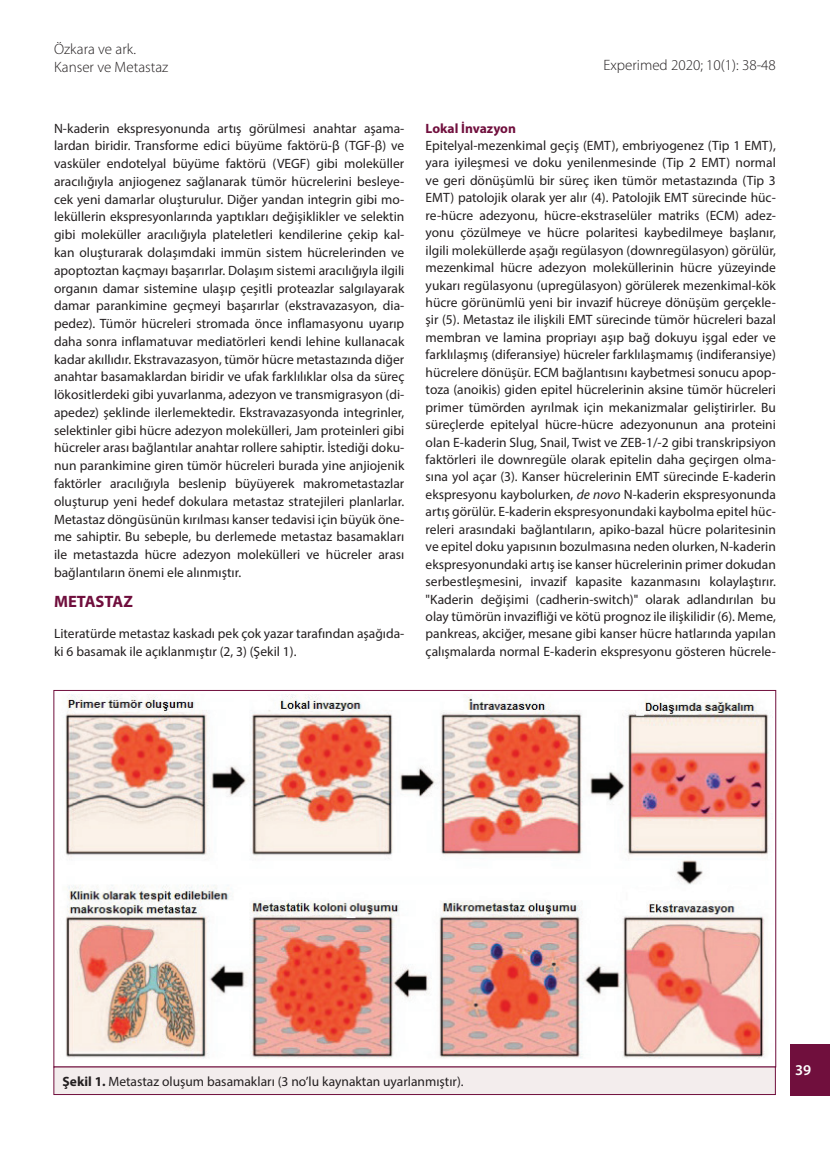
<style>
.page{position:relative;width:830px;height:1149px;background:#fff}
.page>*{position:absolute;margin:0;border:0;box-sizing:border-box;transform-origin:0 0}
.t1{font:700 16.5px "Myriad Pro";color:#700f3d}
.t2{font:300 15px/18px "Myriad Pro";color:#231f20}
.t3{font:600 15px "Myriad Pro";color:#fff}
.t4{font:13.5px/17.4px "Myriad Pro";color:#231f20;text-align:justify}
.t5{font:700 13.5px "Myriad Pro";color:#700f3d}
.s1{font-style:italic}
.s2{font-weight:700}
</style>
<div class="page">
<div style="left:790px;top:1043px;width:39px;height:52px;background:#700f3d"></div>
<img style="left:65px;top:694px;width:708px;height:365px">
<div style="left:54px;top:1066px;width:721px;height:28px;background:#f3eded"></div>
<p class="t2" style="left:54px;top:40px;width:116px">Özkara ve ark.<br>Kanser ve Metastaz</p>
<p class="t4" style="left:54px;top:119px;width:351px">N-kaderin ekspresyonunda artış görülmesi anahtar aşama&shy;lardan biridir. Transforme edici büyüme faktörü-β (TGF-β) ve vasküler endotelyal büyüme faktörü (VEGF) gibi moleküller aracılığıyla anjiogenez sağlanarak tümör hücrelerini besleye&shy;cek yeni damarlar oluşturulur. Diğer yandan integrin gibi mo&shy;leküllerin ekspresyonlarında yaptıkları değişiklikler ve selektin gibi moleküller aracılığıyla plateletleri kendilerine çekip kal&shy;kan oluşturarak dolaşımdaki immün sistem hücrelerinden ve apoptoztan kaçmayı başarırlar. Dolaşım sistemi aracılığıyla ilgili organın damar sistemine ulaşıp çeşitli proteazlar salgılayarak damar parankimine geçmeyi başarırlar (ekstravazasyon, dia&shy;pedez). Tümör hücreleri stromada önce inflamasyonu uyarıp daha sonra inflamatuvar mediatörleri kendi lehine kullanacak kadar akıllıdır. Ekstravazasyon, tümör hücre metastazında diğer anahtar basamaklardan biridir ve ufak farklılıklar olsa da süreç lökositlerdeki gibi yuvarlanma, adezyon ve transmigrasyon (di&shy;apedez) şeklinde ilerlemektedir. Ekstravazasyonda integrinler, selektinler gibi hücre adezyon molekülleri, Jam proteinleri gibi hücreler arası bağlantılar anahtar rollere sahiptir. İstediği doku&shy;nun parankimine giren tümör hücreleri burada yine anjiojenik faktörler aracılığıyla beslenip büyüyerek makrometastazlar oluşturup yeni hedef dokulara metastaz stratejileri planlarlar.<br>Metastaz döngüsünün kırılması kanser tedavisi için büyük öne&shy;me sahiptir. Bu sebeple, bu derlemede metastaz basamakları ile metastazda hücre adezyon molekülleri ve hücreler arası bağlantıların önemi ele alınmıştır.</p>
<p class="t1" style="left:54px;top:591px;width:80px">METASTAZ</p>
<p class="t4" style="left:54px;top:624px;width:351px">Literatürde metastaz kaskadı pek çok yazar tarafından aşağıda&shy;ki 6 basamak ile açıklanmıştır (2, 3) (Şekil 1).</p>
<p class="t2" style="left:603px;top:55px;width:174px">Experimed 2020; 10(1): 38-48</p>
<p class="t5" style="left:425px;top:119px;width:92px">Lokal İnvazyon</p>
<p class="t4" style="left:425px;top:136px;width:351px">Epitelyal-mezenkimal geçiş (EMT), embriyogenez (Tip 1 EMT), yara iyileşmesi ve doku yenilenmesinde (Tip 2 EMT) normal ve geri dönüşümlü bir süreç iken tümör metastazında (Tip 3<br>EMT) patolojik olarak yer alır (4). Patolojik EMT sürecinde hüc&shy;re-hücre adezyonu, hücre-ekstraselüler matriks (ECM) adez&shy;yonu çözülmeye ve hücre polaritesi kaybedilmeye başlanır, ilgili moleküllerde aşağı regülasyon (downregülasyon) görülür, mezenkimal hücre adezyon moleküllerinin hücre yüzeyinde yukarı regülasyonu (upregülasyon) görülerek mezenkimal-kök hücre görünümlü yeni bir invazif hücreye dönüşüm gerçekle&shy;şir (5). Metastaz ile ilişkili EMT sürecinde tümör hücreleri bazal membran ve lamina propriayı aşıp bağ dokuyu işgal eder ve farklılaşmış (diferansiye) hücreler farklılaşmamış (indiferansiye) hücrelere dönüşür. ECM bağlantısını kaybetmesi sonucu apop&shy;toza (anoikis) giden epitel hücrelerinin aksine tümör hücreleri primer tümörden ayrılmak için mekanizmalar geliştirirler. Bu süreçlerde epitelyal hücre-hücre adezyonunun ana proteini olan E-kaderin Slug, Snail, Twist ve ZEB-1/-2 gibi transkripsiyon faktörleri ile downregüle olarak epitelin daha geçirgen olma&shy;sına yol açar (3). Kanser hücrelerinin EMT sürecinde E-kaderin ekspresyonu kaybolurken, <span class="s1">de novo</span> N-kaderin ekspresyonunda artış görülür. E-kaderin ekspresyonundaki kaybolma epitel hüc&shy;releri arasındaki bağlantıların, apiko-bazal hücre polaritesinin ve epitel doku yapısının bozulmasına neden olurken, N-kaderin ekspresyonundaki artış ise kanser hücrelerinin primer dokudan serbestleşmesini, invazif kapasite kazanmasını kolaylaştırır. "Kaderin değişimi (cadherin-switch)" olarak adlandırılan bu olay tümörün invazifliği ve kötü prognoz ile ilişkilidir (6). Meme, pankreas, akciğer, mesane gibi kanser hücre hatlarında yapılan çalışmalarda normal E-kaderin ekspresyonu gösteren hücrele-</p>
<p class="t4" style="left:63px;top:1071px;width:402px"><span class="s2">Şekil 1.</span> Metastaz oluşum basamakları (3 no’lu kaynaktan uyarlanmıştır).</p>
<p class="t3" style="left:794px;top:1060px;width:18px">39</p>
</div>
